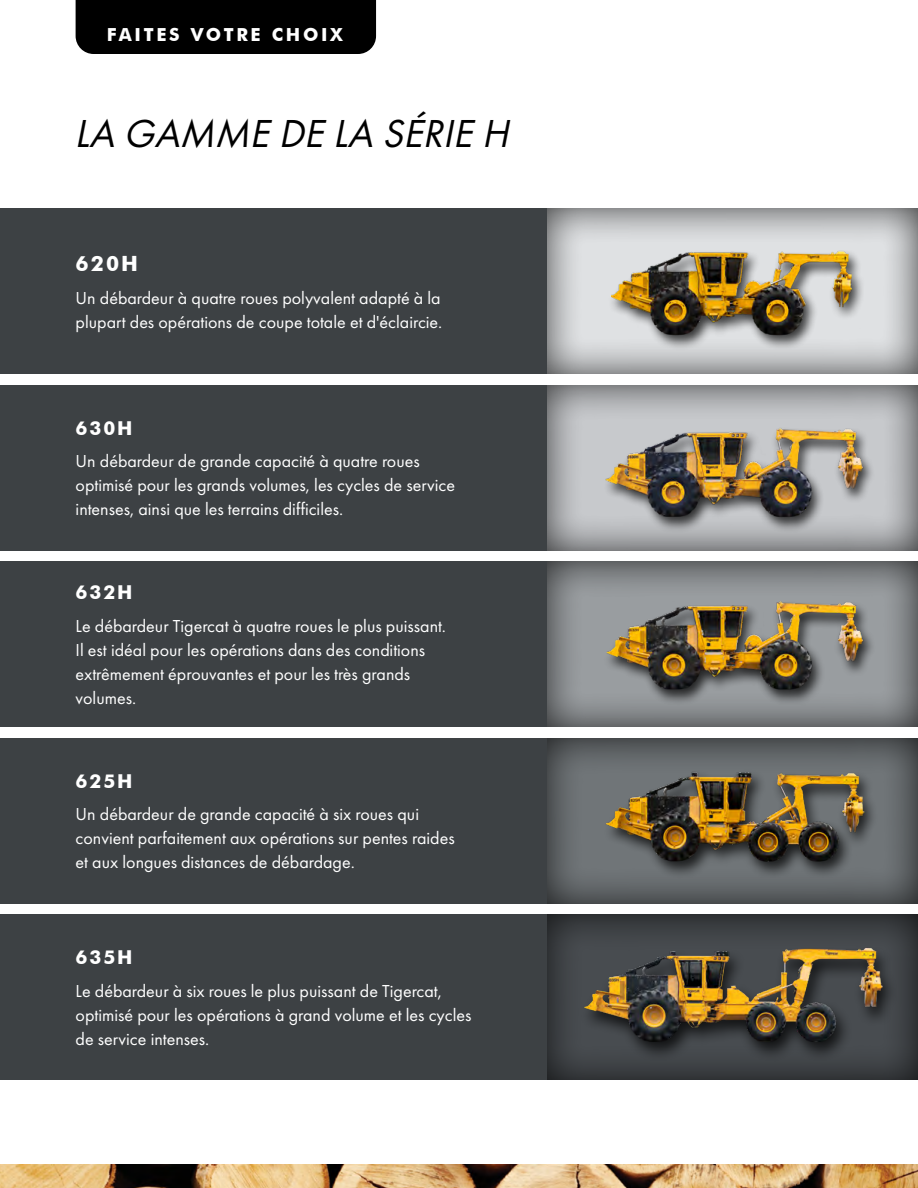
<style>
.page{position:relative;width:918px;height:1188px;background:#fff}
.page>*{position:absolute;margin:0;border:0;box-sizing:border-box;transform-origin:0 0}
.t1{font:italic 40.5px "Futura PT";color:#000}
.t2{font:700 21px "Futura BT";color:#fff}
.t3{font:700 19.2px "Futura BT";letter-spacing:.1em;color:#fff}
.t4{font:18px/24px "Futura PT";color:#fff}
.t5{font:700 18px "Futura BT";letter-spacing:.15em;color:#fff}
</style>
<div class="page">
<img style="left:0;top:1165px;width:918px;height:23px">
<div style="left:0;top:209px;width:552px;height:165px;background:#3d4144"></div>
<div style="left:535px;top:197px;width:383px;height:177px;background:#000;opacity:.75"></div>
<div style="left:607px;top:249px;width:258px;height:102px;background:#000;opacity:.75"></div>
<img style="left:611px;top:233px;width:245px;height:113px">
<div style="left:0;top:385px;width:552px;height:165px;background:#3d4144"></div>
<div style="left:535px;top:374px;width:383px;height:178px;background:#000;opacity:.75"></div>
<img style="left:600px;top:390px;width:271px;height:146px">
<div style="left:0;top:915px;width:552px;height:165px;background:#3d4144"></div>
<div style="left:535px;top:904px;width:383px;height:178px;background:#000;opacity:.75"></div>
<div style="left:579px;top:945px;width:320px;height:117px;background:#42464a"></div>
<img style="left:579px;top:938px;width:311px;height:116px">
<div style="left:76px;top:0;width:300px;height:54px;background:#000"></div>
<div style="left:0;top:738px;width:552px;height:165px;background:#3d4144"></div>
<div style="left:535px;top:727px;width:383px;height:179px;background:#000;opacity:.75"></div>
<div style="left:601px;top:769px;width:278px;height:111px;background:#6b7073"></div>
<img style="left:604px;top:758px;width:275px;height:116px">
<div style="left:0;top:562px;width:552px;height:165px;background:#3d4144"></div>
<div style="left:535px;top:551px;width:383px;height:178px;background:#000;opacity:.75"></div>
<div style="left:602px;top:600px;width:275px;height:106px;background:#999da0"></div>
<img style="left:600px;top:576px;width:271px;height:144px">
<p class="t5" style="left:107px;top:23px;width:238px">FAITES VOTRE CHOIX</p>
<h1 class="t1" style="left:75px;top:109px;width:445px">LA GAMME DE LA SÉRIE H</h1>
<p class="t2" style="left:76px;top:251px;width:64px">620H</p>
<p class="t4" style="left:76px;top:285px;width:368px">Un débardeur à quatre roues polyvalent adapté à la plupart des opérations de coupe totale et d'éclaircie.</p>
<p class="t3" style="left:76px;top:416px;width:58px">630H</p>
<p class="t4" style="left:76px;top:449px;width:381px">Un débardeur de grande capacité à quatre roues optimisé pour les grands volumes, les cycles de service intenses, ainsi que les terrains difficiles.</p>
<p class="t3" style="left:76px;top:581px;width:58px">632H</p>
<p class="t4" style="left:76px;top:614px;width:372px">Le débardeur Tigercat à quatre roues le plus puissant.<br>Il est idéal pour les opérations dans des conditions extrêmement éprouvantes et pour les très grands volumes.</p>
<p class="t3" style="left:76px;top:769px;width:58px">625H</p>
<p class="t4" style="left:76px;top:802px;width:381px">Un débardeur de grande capacité à six roues qui convient parfaitement aux opérations sur pentes raides et aux longues distances de débardage.</p>
<p class="t3" style="left:76px;top:946px;width:58px">635H</p>
<p class="t4" style="left:76px;top:979px;width:397px">Le débardeur à six roues le plus puissant de Tigercat, optimisé pour les opérations à grand volume et les cycles de service intenses.</p>
</div>
